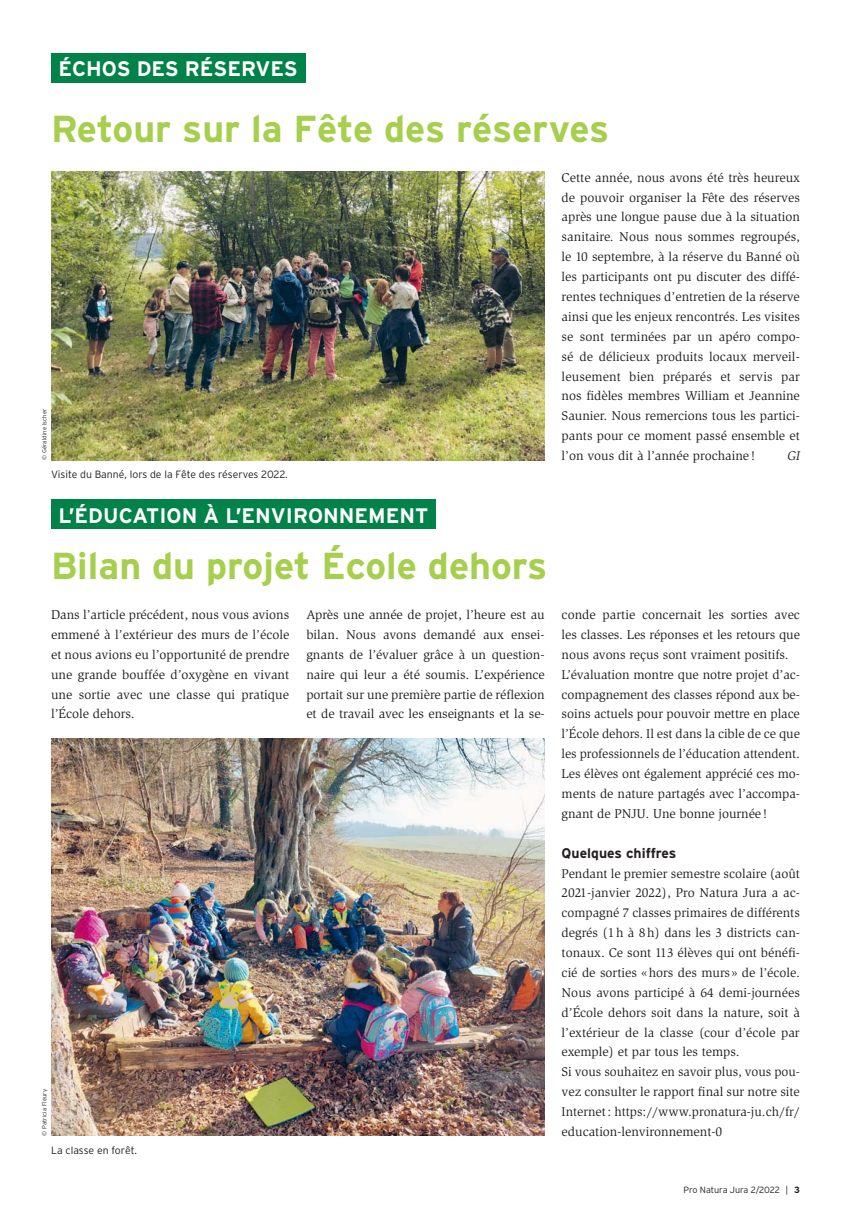
<style>
.page{position:relative;width:851px;height:1225px;background:#fff}
.page>*{position:absolute;margin:0;border:0;box-sizing:border-box;transform-origin:0 0}
.t1{font:700 37.5px "Interstate";color:#a5cf4c}
.t2{font:700 21px "Interstate";color:#fff}
.t3{font:700 13.95px "Interstate";color:#231f20}
.t4{font:13.05px/19.8px "Slimbach Std";color:#231f20;text-align:justify}
.t5{font:italic 13.05px "Slimbach Std";color:#231f20}
.t6{font:300 10.5px "Interstate";color:#231f20}
.t7{font:300 9px "Interstate";letter-spacing:-.01em;color:#231f20}
.t8{font:300 6px "Interstate";letter-spacing:.01em;color:#231f20}
.s1{font-weight:700}
</style>
<div class="page">
<div style="left:51px;top:53px;width:254px;height:29px;background:#008248"></div>
<div style="left:51px;top:500px;width:385px;height:29px;background:#008248"></div>
<img style="left:51px;top:171px;width:493px;height:289px">
<img style="left:51px;top:738px;width:493px;height:398px">
<h2 class="t2" style="left:58px;top:61px;width:241px">ÉCHOS DES RÉSERVES</h2>
<h1 class="t1" style="left:51px;top:115px;width:559px">Retour sur la Fête des réserves</h1>
<p class="t8" style="left:42px;top:460px;width:53px;rotate:-90deg">© Géraldine Ischer</p>
<p class="t6" style="left:51px;top:470px;width:238px">Visite du Banné, lors de la Fête des réserves 2022.</p>
<h2 class="t2" style="left:58px;top:507px;width:371px">L’ÉDUCATION À L’ENVIRONNEMENT</h2>
<h1 class="t1" style="left:51px;top:552px;width:498px">Bilan du projet École dehors</h1>
<p class="t4" style="left:561px;top:169px;width:240px">Cette année, nous avons été très heureux de pouvoir organiser la Fête des réserves après une longue pause due à la situation sanitaire. Nous nous sommes regroupés, le 10 septembre, à la réserve du Banné où les participants ont pu discuter des diffé&shy;rentes techniques d’entretien de la réserve ainsi que les enjeux rencontrés. Les visites se sont terminées par un apéro compo&shy;sé de délicieux produits locaux merveil&shy;leusement bien préparés et servis par nos fidèles membres William et Jeannine Saunier. Nous remercions tous les partici&shy;pants pour ce moment passé ensemble et l’on vous dit à l’année prochaine !</p>
<p class="t5" style="left:787px;top:451px;width:14px">GI</p>
<p class="t4" style="left:51px;top:606px;width:240px">Dans l’article précédent, nous vous avions emmené à l’extérieur des murs de l’école et nous avions eu l’opportunité de prendre une grande bouffée d’oxygène en vivant une sortie avec une classe qui pratique l’École dehors.</p>
<p class="t4" style="left:306px;top:606px;width:240px">Après une année de projet, l’heure est au bilan. Nous avons demandé aux ensei&shy;gnants de l’évaluer grâce à un question&shy;naire qui leur a été soumis. L’expérience portait sur une première partie de réflexion et de travail avec les enseignants et la se-</p>
<p class="t4" style="left:561px;top:606px;width:240px;text-align:left">conde partie concernait les sorties avec les classes. Les réponses et les retours que nous avons reçus sont vraiment positifs.<br>L’évaluation montre que notre projet d’ac&shy;compagnement des classes répond aux be&shy;soins actuels pour pouvoir mettre en place l’École dehors. Il est dans la cible de ce que les professionnels de l’éducation attendent.<br>Les élèves ont également apprécié ces mo&shy;ments de nature partagés avec l’accompa&shy;gnant de PNJU. Une bonne journée !</p>
<p class="t3" style="left:561px;top:847px;width:116px">Quelques chiffres</p>
<p class="t4" style="left:561px;top:864px;width:240px;text-align:left">Pendant le premier semestre scolaire (août 2021-janvier 2022), Pro Natura Jura a ac&shy;compagné 7 classes primaires de différents degrés (1 h à 8 h) dans les 3 districts can&shy;tonaux. Ce sont 113 élèves qui ont bénéfi&shy;cié de sorties « hors des murs » de l’école.<br>Nous avons participé à 64 demi-journées d’École dehors soit dans la nature, soit à l’extérieur de la classe (cour d’école par exemple) et par tous les temps.<br>Si vous souhaitez en savoir plus, vous pou&shy;vez consulter le rapport final sur notre site Internet : https://www.pronatura-ju.ch/fr/ education-lenvironnement-0</p>
<p class="t8" style="left:42px;top:1135px;width:48px;rotate:-90deg">© Patricia Fleury</p>
<p class="t6" style="left:51px;top:1146px;width:87px">La classe en forêt.</p>
<p class="t7" style="left:683px;top:1186px;width:118px">Pro Natura Jura 2/2022 | <span class="s1">3</span></p>
</div>
